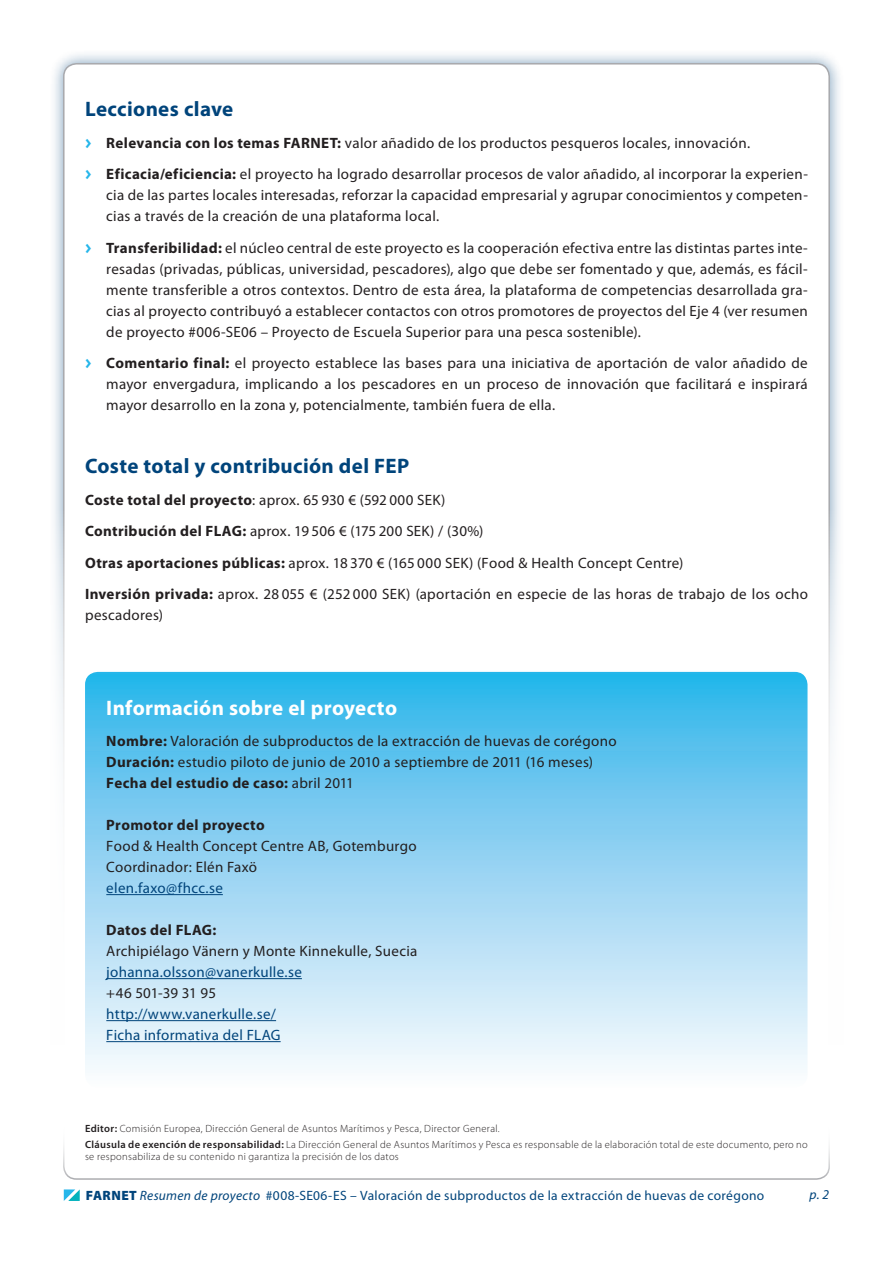
<style>
.page{position:relative;width:893px;height:1263px;background:#fff}
.page>*{position:absolute;margin:0;border:0;box-sizing:border-box;transform-origin:0 0}
.t1{font:700 21px "Myriad Pro";letter-spacing:.015em;color:#00447b}
.t2{font:700 21px "Myriad Pro";letter-spacing:.015em;color:#fff}
.t3{font:15px/21px "Myriad Pro";letter-spacing:.02em;color:#231f20}
.t4{font:15px/21px "Myriad Pro";letter-spacing:.02em;color:#00447b}
.t5{font:700 15px "Myriad Pro";letter-spacing:.025em;color:#231f20}
.t6{font:15px "Myriad Pro";color:#231f20}
.t7{font:13.5px "Myriad Pro";letter-spacing:.025em;color:#00447b}
.t8{font:italic 13.5px "Myriad Pro";color:#00447b}
.t9{font:300 10.5px/16.2px "Myriad Pro";letter-spacing:.035em;color:#231f20}
.s1{font-family:"Meta Plus Bold Caps";color:#26b6ea}
.s2{font-weight:700}
.s3{font-weight:600}
.s4{font-weight:900}
.s5{font-style:italic}
</style>
<div class="page">
<div style="left:49px;top:49px;width:795px;height:1165px;background:#00447b;opacity:.5"></div>
<div style="left:64px;top:64px;width:765px;height:1135px;background:#fff;border-radius:13px"></div>
<div style="left:0;top:510px;width:893px;height:753px;background:#fff"></div>
<svg style="left:64px;top:1189px;width:16px;height:12px"></svg>
<svg style="left:63px;top:1146px;width:767px;height:34px"></svg>
<svg style="left:85px;top:672px;width:722px;height:398px;background:#94d5f3"></svg>
<hr style="left:106px;top:894px;width:117px;height:1px;background:#00447b">
<hr style="left:106px;top:978px;width:196px;height:1px;background:#00447b">
<hr style="left:106px;top:1020px;width:170px;height:1px;background:#00447b">
<hr style="left:106px;top:1041px;width:175px;height:1px;background:#00447b">
<h1 class="t1" style="left:85px;top:95px;width:150px">Lecciones clave</h1>
<p class="t3" style="left:85px;top:127px;width:724px;line-height:31.5px"><span class="s1">&gt;</span> <span class="s2">Relevancia con los temas FARNET:</span> valor añadido de los productos pesqueros locales, innovación.<br><span class="s1">&gt;</span> <span class="s2">Eficacia/eficiencia:</span> el proyecto ha logrado desarrollar procesos de valor añadido, al incorporar la experien-</p>
<p class="t3" style="left:106px;top:184px;width:703px">cia de las partes locales interesadas, reforzar la capacidad empresarial y agrupar conocimientos y competen&shy;cias a través de la creación de una plataforma local.</p>
<p class="t3" style="left:106px;top:237px;width:703px;text-align:justify;text-indent:-21px"><span class="s1">&gt;</span> <span class="s2">Transferibilidad:</span> el núcleo central de este proyecto es la cooperación efectiva entre las distintas partes inte&shy;resadas (privadas, públicas, universidad, pescadores), algo que debe ser fomentado y que, además, es fácil&shy;mente transferible a otros contextos. Dentro de esta área, la plataforma de competencias desarrollada gra&shy;cias al proyecto contribuyó a establecer contactos con otros promotores de proyectos del Eje 4 (ver resumen de proyecto #006-SE06 – Proyecto de Escuela Superior para una pesca sostenible).</p>
<p class="t3" style="left:106px;top:352px;width:703px;text-align:justify;text-indent:-21px"><span class="s1">&gt;</span> <span class="s2">Comentario final:</span> el proyecto establece las bases para una iniciativa de aportación de valor añadido de mayor envergadura, implicando a los pescadores en un proceso de innovación que facilitará e inspirará mayor desarrollo en la zona y, potencialmente, también fuera de ella.</p>
<h1 class="t1" style="left:85px;top:452px;width:326px">Coste total y contribución del FEP</h1>
<p class="t3" style="left:85px;top:484px;width:724px;line-height:31.5px"><span class="s2">Coste total del proyecto</span>: aprox. 65 930 € (592 000 SEK)<br><span class="s2">Contribución del FLAG:</span> aprox. 19 506 € (175 200 SEK) / (30%)<br><span class="s2">Otras aportaciones públicas:</span> aprox. 18 370 € (165 000 SEK) (Food &amp; Health Concept Centre)<br><span class="s2">Inversión privada:</span> aprox. 28 055 € (252 000 SEK) (aportación en especie de las horas de trabajo de los ocho</p>
<p class="t3" style="left:85px;top:604px;width:79px">pescadores)</p>
<h1 class="t2" style="left:106px;top:694px;width:292px">Información sobre el proyecto</h1>
<p class="t3" style="left:106px;top:730px;width:512px"><span class="s2">Nombre:</span> Valoración de subproductos de la extracción de huevas de corégono<br><span class="s2">Duración:</span> estudio piloto de junio de 2010 a septiembre de 2011 (16 meses)<br><span class="s2">Fecha del estudio de caso:</span> abril 2011</p>
<p class="t5" style="left:106px;top:815px;width:160px">Promotor del proyecto</p>
<p class="t3" style="left:106px;top:835px;width:312px">Food &amp; Health Concept Centre AB, Gotemburgo<br>Coordinador: Elén Faxö</p>
<p class="t4" style="left:106px;top:877px;width:118px">elen.faxo@fhcc.se</p>
<p class="t5" style="left:106px;top:920px;width:112px">Datos del FLAG:</p>
<p class="t3" style="left:106px;top:940px;width:312px">Archipiélago Vänern y Monte Kinnekulle, Suecia</p>
<p class="t4" style="left:106px;top:961px;width:197px">johanna.olsson@vanerkulle.se</p>
<p class="t6" style="left:106px;top:984px;width:111px">+46 501-39 31 95</p>
<p class="t4" style="left:106px;top:1003px;width:176px">http://www.vanerkulle.se/<br>Ficha informativa del FLAG</p>
<p class="t9" style="left:85px;top:1120px;width:724px"><span class="s3">Editor:</span> Comisión Europea, Dirección General de Asuntos Marítimos y Pesca, Director General.<br><span class="s3">Cláusula de exención de responsabilidad:</span> La Dirección General de Asuntos Marítimos y Pesca es responsable de la elaboración total de este documento, pero no</p>
<p class="t9" style="left:85px;top:1148px;width:315px">se responsabiliza de su contenido ni garantiza la precisión de los datos</p>
<p class="t7" style="left:86px;top:1187px;width:680px"><span class="s4">FARNET</span> <span class="s5">Resumen de proyecto</span> #008-SE06-ES – Valoración de subproductos de la extracción de huevas de corégono</p>
<p class="t8" style="left:809px;top:1186px;width:21px">p. 2</p>
</div>
